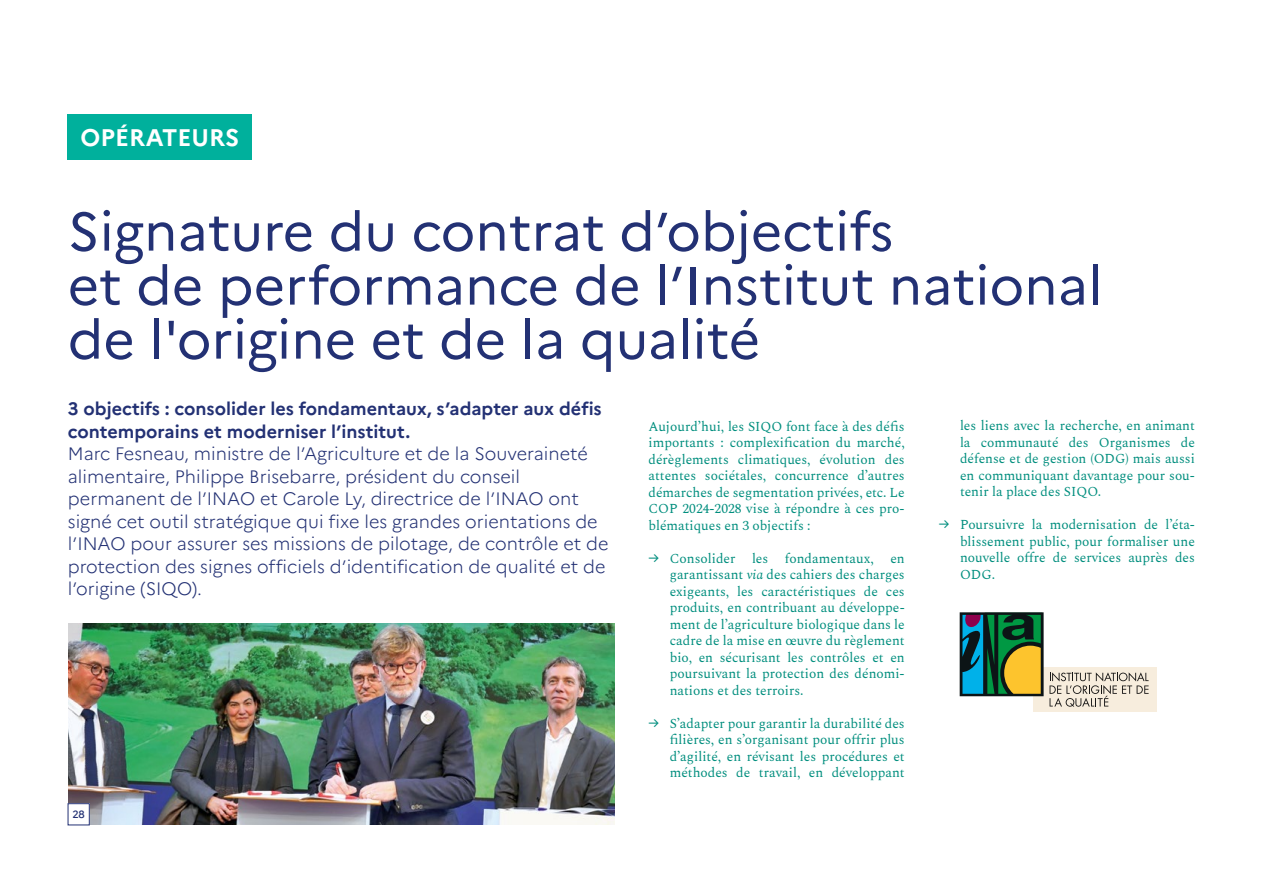
<style>
.page{position:relative;width:1263px;height:893px;background:#fff}
.page>*{position:absolute;margin:0;border:0;box-sizing:border-box;transform-origin:0 0}
.t1{font:54px/54px "Marianne";color:#233174}
.t2{font:700 24px "Marianne";color:#fff}
.t3{font:300 18px/22.5px "Marianne";color:#233174}
.t4{font:700 18px/22.5px "Marianne";color:#233174}
.t5{font:13.5px/16.5px "Spectral";color:#008e7e;text-align:justify}
.t6{font:500 10.5px "Marianne";color:#233174}
.s1{font-family:"Marianne"}
.s2{font-style:italic}
</style>
<div class="page">
<div style="left:68px;top:115px;width:184px;height:45px;background:#00b09c"></div>
<img style="left:68px;top:624px;width:546px;height:201px">
<div style="left:1033px;top:667px;width:123px;height:45px;background:#f7eddd"></div>
<svg style="left:1049px;top:672px;width:99px;height:35px"></svg>
<svg style="left:960px;top:612px;width:83px;height:84px;background:#406b45"></svg>
<div style="left:68px;top:804px;width:21px;height:21px;background:#fff"></div>
<div style="left:68px;top:803px;width:22px;height:22px;border:1px solid #233174"></div>
<h2 class="t2" style="left:81px;top:118px;width:160px">OPÉRATEURS</h2>
<h1 class="t1" style="left:68px;top:200px;width:1036px">Signature du contrat d’objectifs<br>et de performance de l’Institut national de l'origine et de la qualité</h1>
<h3 class="t4" style="left:68px;top:396px;width:535px">3 objectifs : consolider les fondamentaux, s’adapter aux défis contemporains et moderniser l’institut.</h3>
<p class="t3" style="left:68px;top:441px;width:542px">Marc Fesneau, ministre de l’Agriculture et de la Souveraineté alimentaire, Philippe Brisebarre, président du conseil permanent de l’INAO et Carole Ly, directrice de l’INAO ont signé cet outil stratégique qui fixe les grandes orientations de l’INAO pour assurer ses missions de pilotage, de contrôle et de protection des signes officiels d’identification de qualité et de l’origine (SIQO).</p>
<p class="t5" style="left:960px;top:417px;width:236px">les liens avec la recherche, en animant la communauté des Organismes de défense et de gestion (ODG) mais aussi en communiquant davantage pour sou&shy;tenir la place des SIQO.</p>
<p class="t5" style="left:960px;top:516px;width:236px;text-indent:-21px"><span class="s1">→</span> Poursuivre la modernisation de l’éta&shy;blissement public, pour formaliser une nouvelle offre de services auprès des ODG.</p>
<p class="t5" style="left:648px;top:417px;width:258px">Aujourd’hui, les SIQO font face à des défis importants : complexification du marché, dérèglements climatiques, évolution des attentes sociétales, concurrence d’autres démarches de segmentation privées, etc. Le COP 2024-2028 vise à répondre à ces pro&shy;blématiques en 3 objectifs :</p>
<p class="t5" style="left:670px;top:549px;width:236px;text-indent:-21px"><span class="s1">→</span> Consolider les fondamentaux, en garantissant <span class="s2">via</span> des cahiers des charges exigeants, les caractéristiques de ces produits, en contribuant au développe&shy;ment de l’agriculture biologique dans le cadre de la mise en œuvre du règlement bio, en sécurisant les contrôles et en poursuivant la protection des dénomi&shy;nations et des terroirs.</p>
<p class="t5" style="left:670px;top:714px;width:236px;text-indent:-21px"><span class="s1">→</span> S’adapter pour garantir la durabilité des filières, en s’organisant pour offrir plus d’agilité, en révisant les procédures et méthodes de travail, en développant</p>
<p class="t6" style="left:72px;top:806px;width:14px">28</p>
</div>
